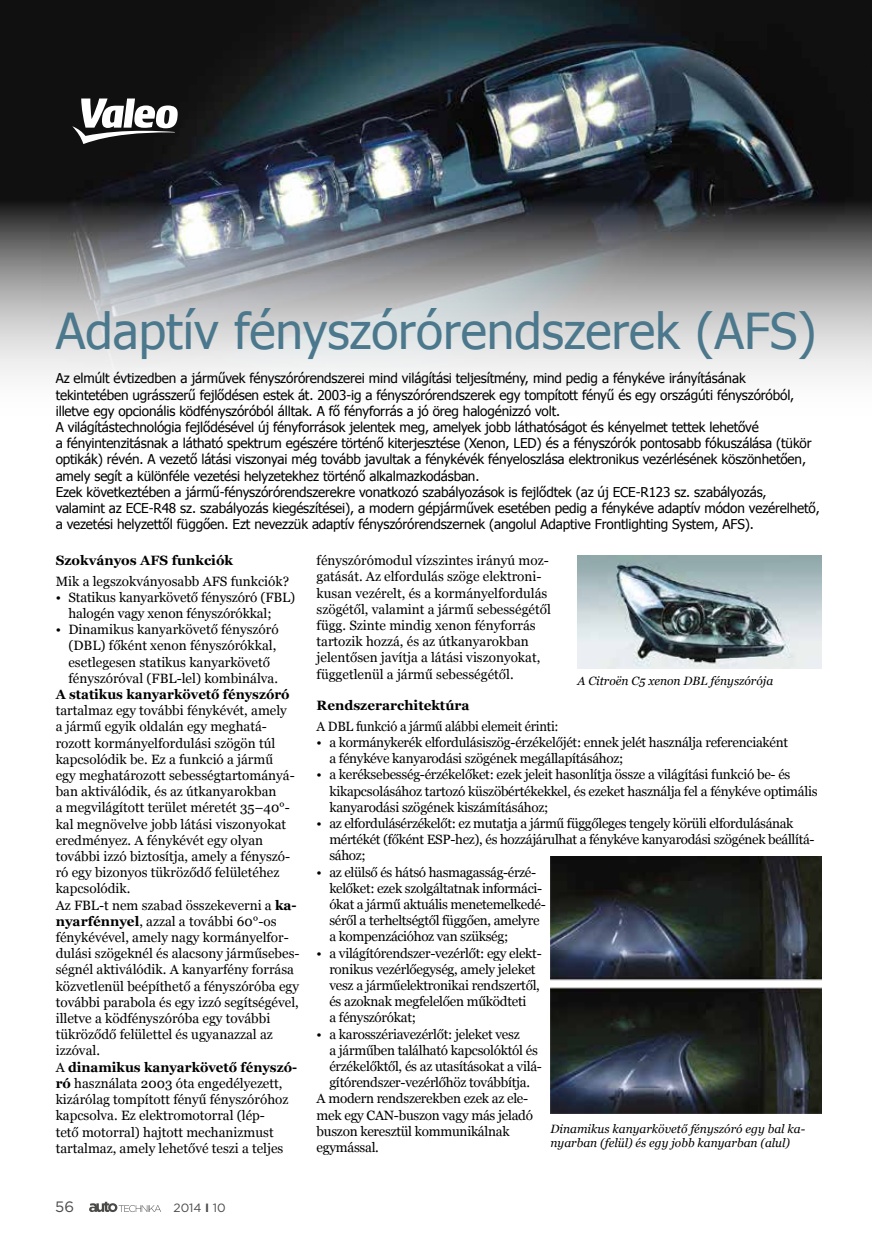
<style>
.page{position:relative;width:872px;height:1246px;background:#fff}
.page>*{position:absolute;margin:0;border:0;box-sizing:border-box;transform-origin:0 0}
.t1{font:49.5px "Tahoma";color:#4b788c}
.t2{font:15px "Gotham";color:#4a4a49}
.t3{font:13.5px/16.2px "Georgia";color:#000}
.t4{font:13.5px/16.2px "Tahoma";letter-spacing:-.01em;color:#000}
.t5{font:13.5px/16.2px "Georgia";letter-spacing:-.02em;color:#000}
.t6{font:13.5px/16.2px "Georgia";letter-spacing:-.025em;color:#000}
.t7{font:700 13.5px "Georgia";color:#000}
.t8{font:13.5px "Georgia";letter-spacing:-.02em;color:#000;scale:.96 1}
.t9{font:italic 12px/14.4px "Georgia";color:#000}
.t10{font:12px "Gotham";color:#4a4a49}
.s1{font-style:inherit}
.s2{font-weight:700}
</style>
<div class="page">
<svg style="left:89px;top:1202px;width:72px;height:10px"></svg>
<img style="left:0;top:0;width:872px;height:201px">
<svg style="left:0;top:201px;width:872px;height:175px;background:#a5a8aa"></svg>
<img style="left:577px;top:555px;width:244px;height:113px">
<img style="left:550px;top:857px;width:271px;height:257px">
<svg style="left:72px;top:99px;width:106px;height:45px"></svg>
<h1 class="t1" style="left:56px;top:298px;width:762px">Adaptív fényszórórendszerek <span class="s1">(AFS)</span></h1>
<p class="t4" style="left:56px;top:370px;width:765px">Az elmúlt évtizedben a járművek fényszórórendszerei mind világítási teljesítmény, mind pedig a fénykéve irányításának tekintetében ugrásszerű fejlődésen estek át. 2003-ig a fényszórórendszerek egy tompított fényű és egy országúti fényszóróból, illetve egy opcionális ködfényszóróból álltak. A fő fényforrás a jó öreg halogénizzó volt.<br>A világítástechnológia fejlődésével új fényforrások jelentek meg, amelyek jobb láthatóságot és kényelmet tettek lehetővé<br>a fényintenzitásnak a látható spektrum egészére történő kiterjesztése (Xenon, LED) és a fényszórók pontosabb fókuszálása (tükör optikák) révén. A vezető látási viszonyai még tovább javultak a fénykévék fényeloszlása elektronikus vezérlésének köszönhetően, amely segít a különféle vezetési helyzetekhez történő alkalmazkodásban.<br>Ezek következtében a jármű-fényszórórendszerekre vonatkozó szabályozások is fejlődtek (az új ECE-R123 sz. szabályozás,<br>valamint az ECE-R48 sz. szabályozás kiegészítései), a modern gépjárművek esetében pedig a fénykéve adaptív módon vezérelhető, a vezetési helyzettől függően. Ezt nevezzük adaptív fényszórórendszernek (angolul Adaptive Frontlighting System, AFS).</p>
<p class="t7" style="left:56px;top:550px;width:179px">Szokványos AFS funkciók</p>
<p class="t3" style="left:56px;top:572px;width:235px">Mik a legszokványosabb AFS funkciók?</p>
<p class="t3" style="left:68px;top:588px;width:228px;text-indent:-13px">• Statikus kanyarkövető fényszóró (FBL) halogén vagy xenon fényszórókkal;</p>
<p class="t3" style="left:68px;top:621px;width:212px;text-indent:-13px">• Dinamikus kanyarkövető fényszóró (DBL) főként xenon fényszórókkal, esetlegesen statikus kanyarkövető fényszóróval (FBL-lel) kombinálva.</p>
<p class="t7" style="left:56px;top:684px;width:235px">A statikus kanyarkövető fényszóró</p>
<p class="t3" style="left:56px;top:702px;width:245px">tartalmaz egy további fénykévét, amely<br>a jármű egyik oldalán egy meghatá&shy;rozott kormányelfordulási szögön túl kapcsolódik be. Ez a funkció a jármű<br>egy meghatározott sebességtartományá&shy;ban aktiválódik, és az útkanyarokban<br>a megvilágított terület méretét 35–40°- kal megnövelve jobb látási viszonyokat eredményez. A fénykévét egy olyan további izzó biztosítja, amely a fényszó&shy;ró egy bizonyos tükröződő felületéhez kapcsolódik.<br>Az FBL-t nem szabad összekeverni a <span class="s2">ka&shy;nyarfénnyel</span>, azzal a további 60°-os fénykévével, amely nagy kormányelfor&shy;dulási szögeknél és alacsony járműsebes&shy;ségnél aktiválódik. A kanyarfény forrása közvetlenül beépíthető a fényszóróba egy további parabola és egy izzó segítségével, illetve a ködfényszóróba egy további tükröződő felülettel és ugyanazzal az izzóval.<br>A <span class="s2">dinamikus kanyarkövető fényszó&shy;ró</span> használata 2003 óta engedélyezett, kizárólag tompított fényű fényszóróhoz kapcsolva. Ez elektromotorral (lép-<br>tető motorral) hajtott mechanizmust tartalmaz, amely lehetővé teszi a teljes</p>
<p class="t3" style="left:316px;top:552px;width:236px">fényszórómodul vízszintes irányú moz&shy;gatását. Az elfordulás szöge elektroni&shy;kusan vezérelt, és a kormányelfordulás szögétől, valamint a jármű sebességétől függ. Szinte mindig xenon fényforrás tartozik hozzá, és az útkanyarokban jelentősen javítja a látási viszonyokat, függetlenül a jármű sebességétől.</p>
<p class="t9" style="left:577px;top:673px;width:197px">A Citroën C5 xenon DBL fényszórója</p>
<p class="t7" style="left:316px;top:695px;width:154px">Rendszerarchitektúra</p>
<p class="t8" style="left:316px;top:716px;width:254px">A DBL funkció a jármű alábbi elemeit érinti:</p>
<p class="t5" style="left:329px;top:734px;width:460px;text-indent:-13px">• a kormánykerék elfordulásiszög-érzékelőjét: ennek jelét használja referenciaként a fénykéve kanyarodási szögének megállapításához;</p>
<p class="t5" style="left:329px;top:766px;width:489px;text-indent:-13px">• a keréksebesség-érzékelőket: ezek jeleit hasonlítja össze a világítási funkció be- és kikapcsolásához tartozó küszöbértékekkel, és ezeket használja fel a fénykéve optimális kanyarodási szögének kiszámításához;</p>
<p class="t6" style="left:329px;top:815px;width:487px;text-indent:-13px">• az elfordulásérzékelőt: ez mutatja a jármű függőleges tengely körüli elfordulásának mértékét (főként ESP-hez), és hozzájárulhat a fénykéve kanyarodási szögének beállítá&shy;sához;</p>
<p class="t6" style="left:329px;top:863px;width:218px;text-indent:-13px">• az elülső és hátsó hasmagasság-érzé&shy;kelőket: ezek szolgáltatnak informáci&shy;ókat a jármű aktuális menetemelkedé&shy;séről a terheltségtől függően, amelyre a kompenzációhoz van szükség;</p>
<p class="t5" style="left:329px;top:944px;width:214px;text-indent:-13px">• a világítórendszer-vezérlőt: egy elekt&shy;ronikus vezérlőegység, amely jeleket vesz a járműelektronikai rendszertől, és azoknak megfelelően működteti<br>a fényszórókat;</p>
<p class="t5" style="left:316px;top:1025px;width:205px">• a karosszériavezérlőt: jeleket vesz</p>
<p class="t5" style="left:329px;top:1041px;width:210px">a járműben található kapcsolóktól és</p>
<p class="t5" style="left:329px;top:1058px;width:214px">érzékelőktől, és az utasításokat a vilá-</p>
<p class="t5" style="left:329px;top:1074px;width:202px">gítórendszer-vezérlőhöz továbbítja.</p>
<p class="t5" style="left:316px;top:1090px;width:213px">A modern rendszerekben ezek az ele-</p>
<p class="t5" style="left:316px;top:1106px;width:218px">mek egy CAN-buszon vagy más jeladó</p>
<p class="t5" style="left:316px;top:1122px;width:194px">buszon keresztül kommunikálnak</p>
<p class="t5" style="left:316px;top:1139px;width:64px">egymással.</p>
<p class="t9" style="left:550px;top:1121px;width:256px">Dinamikus kanyarkövető fényszóró egy bal ka&shy;nyarban (felül) és egy jobb kanyarban (alul)</p>
<p class="t2" style="left:55px;top:1197px;width:20px">56</p>
<p class="t10" style="left:173px;top:1200px;width:54px">2014 <span class="s2">I</span> 10</p>
</div>
